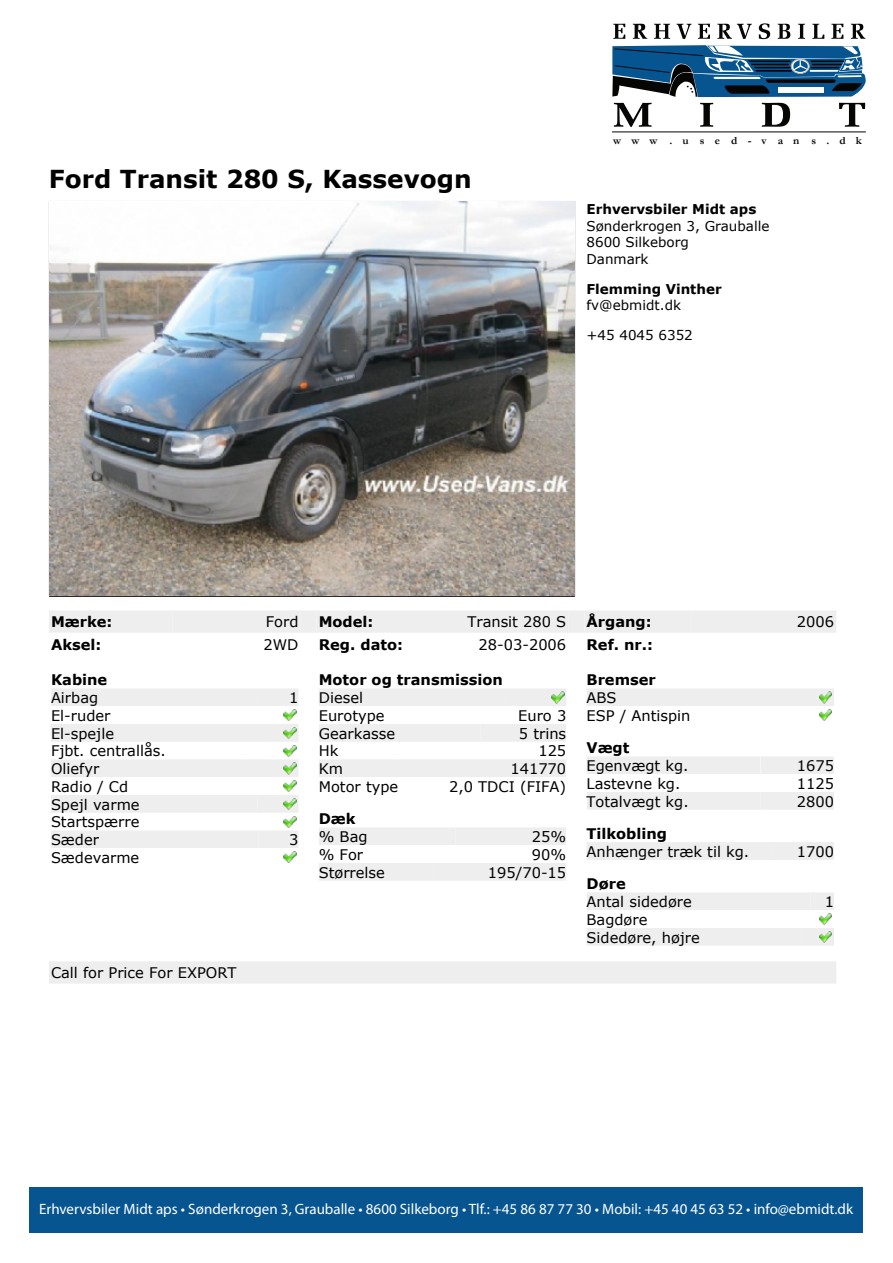
<style>
.page{position:relative;width:893px;height:1263px;background:#fff}
.page>*{position:absolute;margin:0;border:0;box-sizing:border-box;transform-origin:0 0}
.t1{font:700 24.75px "Verdana";color:#000}
.t2{font:15px "Myriad Pro";color:#fff}
.t3{font:14.7px/17.7px "Verdana";color:#000}
.t4{font:700 14.7px "Verdana";color:#000}
.t5{font:13.5px/16.4px "Verdana";color:#000}
.t6{font:700 13.5px "Verdana";color:#000}
.t7{font:700 11.1px "Garamond";letter-spacing:.9em;color:#050504}
</style>
<div class="page">
<svg style="left:613px;top:24px;width:12px;height:15px"></svg>
<svg style="left:633px;top:24px;width:14px;height:15px"></svg>
<svg style="left:654px;top:24px;width:16px;height:15px"></svg>
<svg style="left:677px;top:24px;width:14px;height:15px"></svg>
<svg style="left:698px;top:24px;width:12px;height:15px"></svg>
<svg style="left:759px;top:23px;width:11px;height:16px"></svg>
<svg style="left:798px;top:24px;width:7px;height:15px"></svg>
<svg style="left:812px;top:24px;width:12px;height:15px"></svg>
<svg style="left:831px;top:24px;width:12px;height:15px"></svg>
<svg style="left:851px;top:24px;width:14px;height:15px"></svg>
<svg style="left:614px;top:103px;width:38px;height:24px"></svg>
<svg style="left:700px;top:103px;width:13px;height:24px"></svg>
<svg style="left:762px;top:103px;width:28px;height:24px"></svg>
<svg style="left:839px;top:103px;width:26px;height:24px"></svg>
<svg style="left:612px;top:45px;width:254px;height:52px;background:#36678c"></svg>
<hr style="left:612px;top:131px;width:254px;height:1px;background:#050504">
<svg style="left:717px;top:24px;width:35px;height:15px"></svg>
<svg style="left:778px;top:24px;width:12px;height:15px"></svg>
<div style="left:29px;top:1187px;width:834px;height:46px;background:#065590"></div>
<div style="left:49px;top:610px;width:123px;height:23px;background:#eee"></div>
<div style="left:172px;top:610px;width:129px;height:23px;background:#eee"></div>
<div style="left:301px;top:610px;width:15px;height:23px;background:#eee"></div>
<div style="left:316px;top:610px;width:114px;height:23px;background:#eee"></div>
<div style="left:430px;top:610px;width:138px;height:23px;background:#eee"></div>
<div style="left:568px;top:610px;width:16px;height:23px;background:#eee"></div>
<img style="left:49px;top:201px;width:527px;height:396px">
<div style="left:584px;top:610px;width:107px;height:23px;background:#eee"></div>
<div style="left:691px;top:610px;width:145px;height:23px;background:#eee"></div>
<div style="left:51px;top:688px;width:207px;height:18px;background:#eee"></div>
<div style="left:258px;top:688px;width:40px;height:18px;background:#eee"></div>
<svg style="left:284px;top:709px;width:12px;height:12px"></svg>
<div style="left:51px;top:724px;width:201px;height:18px;background:#eee"></div>
<div style="left:252px;top:724px;width:46px;height:18px;background:#eee"></div>
<svg style="left:284px;top:727px;width:12px;height:11px"></svg>
<svg style="left:284px;top:745px;width:12px;height:11px"></svg>
<div style="left:51px;top:759px;width:190px;height:18px;background:#eee"></div>
<div style="left:241px;top:759px;width:57px;height:18px;background:#eee"></div>
<svg style="left:284px;top:763px;width:12px;height:11px"></svg>
<svg style="left:284px;top:780px;width:12px;height:12px"></svg>
<div style="left:51px;top:795px;width:206px;height:18px;background:#eee"></div>
<div style="left:257px;top:795px;width:41px;height:18px;background:#eee"></div>
<svg style="left:284px;top:798px;width:12px;height:12px"></svg>
<svg style="left:284px;top:816px;width:12px;height:11px"></svg>
<div style="left:51px;top:830px;width:207px;height:18px;background:#eee"></div>
<div style="left:258px;top:830px;width:40px;height:18px;background:#eee"></div>
<svg style="left:284px;top:852px;width:12px;height:11px"></svg>
<div style="left:319px;top:688px;width:186px;height:18px;background:#eee"></div>
<div style="left:505px;top:688px;width:61px;height:18px;background:#eee"></div>
<svg style="left:552px;top:692px;width:12px;height:11px"></svg>
<div style="left:319px;top:724px;width:162px;height:18px;background:#eee"></div>
<div style="left:481px;top:724px;width:85px;height:18px;background:#eee"></div>
<div style="left:319px;top:759px;width:75px;height:18px;background:#eee"></div>
<div style="left:394px;top:759px;width:172px;height:18px;background:#eee"></div>
<div style="left:319px;top:827px;width:136px;height:18px;background:#eee"></div>
<div style="left:455px;top:827px;width:111px;height:18px;background:#eee"></div>
<div style="left:319px;top:863px;width:113px;height:18px;background:#eee"></div>
<div style="left:432px;top:863px;width:134px;height:18px;background:#eee"></div>
<div style="left:587px;top:688px;width:166px;height:18px;background:#eee"></div>
<div style="left:753px;top:688px;width:81px;height:18px;background:#eee"></div>
<svg style="left:819px;top:692px;width:13px;height:11px"></svg>
<svg style="left:819px;top:709px;width:13px;height:12px"></svg>
<div style="left:587px;top:756px;width:173px;height:18px;background:#eee"></div>
<div style="left:760px;top:756px;width:74px;height:18px;background:#eee"></div>
<div style="left:587px;top:792px;width:173px;height:18px;background:#eee"></div>
<div style="left:760px;top:792px;width:74px;height:18px;background:#eee"></div>
<div style="left:587px;top:842px;width:185px;height:18px;background:#eee"></div>
<div style="left:772px;top:842px;width:62px;height:18px;background:#eee"></div>
<div style="left:587px;top:892px;width:223px;height:18px;background:#eee"></div>
<div style="left:810px;top:892px;width:24px;height:18px;background:#eee"></div>
<svg style="left:819px;top:913px;width:13px;height:12px"></svg>
<div style="left:587px;top:928px;width:214px;height:18px;background:#eee"></div>
<div style="left:801px;top:928px;width:33px;height:18px;background:#eee"></div>
<svg style="left:819px;top:931px;width:13px;height:11px"></svg>
<div style="left:49px;top:961px;width:787px;height:23px;background:#eee"></div>
<h1 class="t1" style="left:49px;top:163px;width:424px">Ford Transit 280 S, Kassevogn</h1>
<p class="t7" style="left:613px;top:133px;width:250px">www .used-van s.dk</p>
<p class="t6" style="left:586px;top:201px;width:171px">Erhvervsbiler Midt aps</p>
<p class="t5" style="left:586px;top:217px;width:184px">Sønderkrogen 3, Grauballe<br>8600 Silkeborg<br>Danmark</p>
<p class="t6" style="left:586px;top:280px;width:137px">Flemming Vinther</p>
<p class="t5" style="left:586px;top:296px;width:96px">fv@ebmidt.dk</p>
<p class="t5" style="left:586px;top:326px;width:108px">+45 4045 6352</p>
<p class="t4" style="left:51px;top:613px;width:63px">Mærke:</p>
<p class="t3" style="left:266px;top:613px;width:34px">Ford</p>
<p class="t4" style="left:319px;top:613px;width:56px">Model:</p>
<p class="t3" style="left:467px;top:613px;width:100px">Transit 280 S</p>
<p class="t4" style="left:587px;top:613px;width:67px">Årgang:</p>
<p class="t3" style="left:797px;top:613px;width:39px">2006</p>
<p class="t4" style="left:51px;top:635px;width:52px">Aksel:</p>
<p class="t3" style="left:263px;top:635px;width:36px">2WD</p>
<p class="t4" style="left:319px;top:635px;width:86px">Reg. dato:</p>
<p class="t3" style="left:479px;top:635px;width:89px">28-03-2006</p>
<p class="t4" style="left:587px;top:635px;width:68px">Ref. nr.:</p>
<p class="t4" style="left:51px;top:671px;width:58px">Kabine</p>
<p class="t3" style="left:51px;top:688px;width:49px">Airbag</p>
<p class="t3" style="left:289px;top:688px;width:11px">1</p>
<p class="t3" style="left:51px;top:706px;width:116px">El-ruder<br>El-spejle<br>Fjbt. centrallås.<br>Oliefyr<br>Radio / Cd<br>Spejl varme<br>Startspærre<br>Sæder</p>
<p class="t4" style="left:319px;top:671px;width:186px">Motor og transmission</p>
<p class="t3" style="left:319px;top:688px;width:67px">Diesel<br>Eurotype</p>
<p class="t4" style="left:587px;top:671px;width:71px">Bremser</p>
<p class="t3" style="left:587px;top:688px;width:105px">ABS<br>ESP / Antispin</p>
<p class="t4" style="left:587px;top:738px;width:44px">Vægt</p>
<p class="t3" style="left:587px;top:756px;width:104px">Egenvægt kg.</p>
<p class="t3" style="left:797px;top:756px;width:39px">1675</p>
<p class="t3" style="left:587px;top:774px;width:95px">Lastevne kg.</p>
<p class="t3" style="left:797px;top:774px;width:39px">1125</p>
<p class="t3" style="left:587px;top:792px;width:104px">Totalvægt kg.</p>
<p class="t3" style="left:797px;top:792px;width:39px">2800</p>
<p class="t4" style="left:587px;top:824px;width:82px">Tilkobling</p>
<p class="t3" style="left:587px;top:842px;width:164px">Anhænger træk til kg.</p>
<p class="t3" style="left:797px;top:842px;width:39px">1700</p>
<p class="t4" style="left:587px;top:874px;width:41px">Døre</p>
<p class="t3" style="left:587px;top:892px;width:107px">Antal sidedøre</p>
<p class="t3" style="left:825px;top:892px;width:11px">1</p>
<p class="t3" style="left:587px;top:910px;width:115px">Bagdøre<br>Sidedøre, højre</p>
<p class="t3" style="left:518px;top:706px;width:50px">Euro 3</p>
<p class="t3" style="left:319px;top:724px;width:78px">Gearkasse</p>
<p class="t3" style="left:519px;top:724px;width:49px">5 trins</p>
<p class="t3" style="left:319px;top:742px;width:21px">Hk</p>
<p class="t3" style="left:538px;top:742px;width:29px">125</p>
<p class="t3" style="left:319px;top:759px;width:26px">Km</p>
<p class="t3" style="left:510px;top:759px;width:57px">141770</p>
<p class="t3" style="left:319px;top:777px;width:81px">Motor type</p>
<p class="t3" style="left:449px;top:777px;width:119px">2,0 TDCI (FIFA)</p>
<p class="t4" style="left:319px;top:810px;width:38px">Dæk</p>
<p class="t3" style="left:319px;top:827px;width:50px">% Bag</p>
<p class="t3" style="left:532px;top:827px;width:36px">25%</p>
<p class="t3" style="left:319px;top:845px;width:46px">% For</p>
<p class="t3" style="left:532px;top:845px;width:36px">90%</p>
<p class="t3" style="left:319px;top:863px;width:68px">Størrelse</p>
<p class="t3" style="left:488px;top:863px;width:80px">195/70-15</p>
<p class="t3" style="left:289px;top:830px;width:11px">3</p>
<p class="t3" style="left:51px;top:848px;width:90px">Sædevarme</p>
<p class="t3" style="left:51px;top:963px;width:187px">Call for Price For EXPORT</p>
<p class="t2" style="left:39px;top:1199px;width:815px">Erhvervsbiler Midt aps • Sønderkrogen 3, Grauballe • 8600 Silkeborg • Tlf.: +45 86 87 77 30 • Mobil: +45 40 45 63 52 • info@ebmidt.dk</p>
</div>
